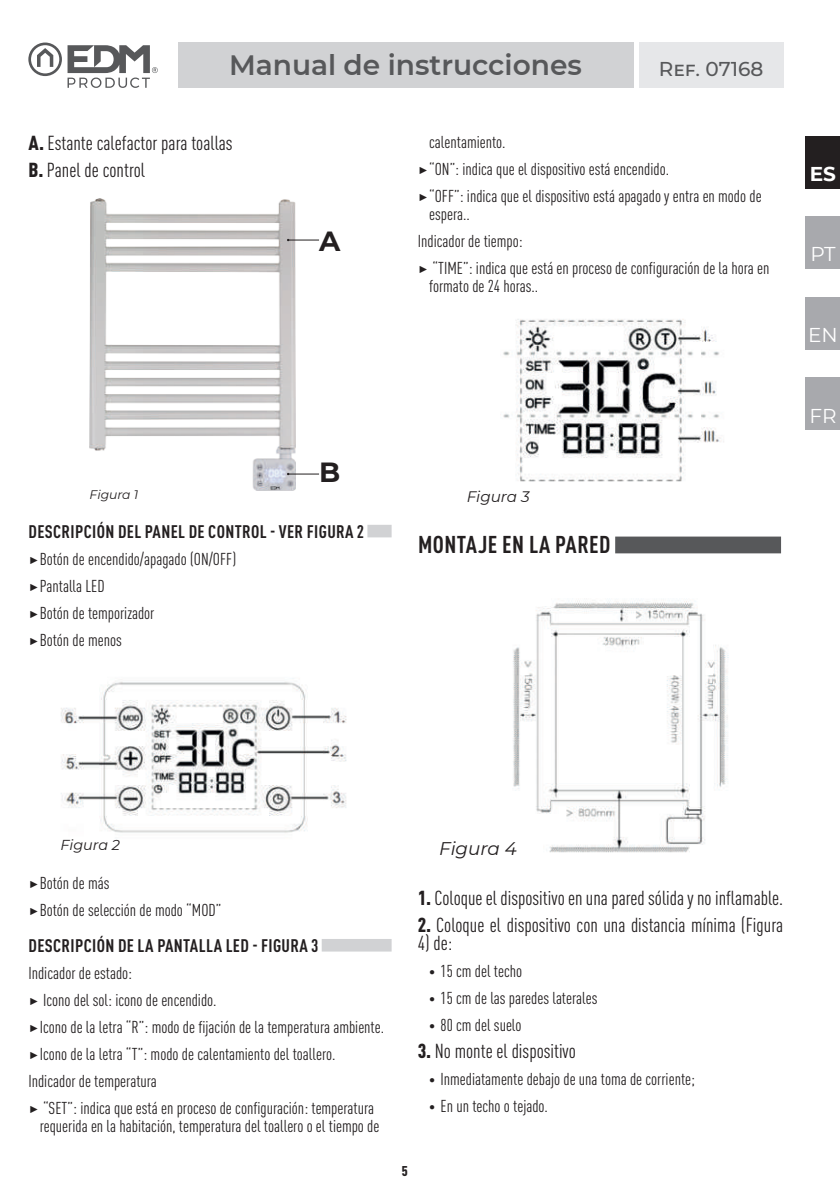
<style>
.page{position:relative;width:840px;height:1191px;background:#fff}
.page>*{position:absolute;margin:0;border:0;box-sizing:border-box;transform-origin:0 0}
.t1{font:600 28px "Montserrat";color:#57585a}
.t2{font:700 27.6px "Montserrat";color:#231f20}
.t3{font:700 condensed 24px "DIN Pro";letter-spacing:.02em;color:#231f20}
.t4{font:condensed 20px/27px "DIN Pro";color:#231f20}
.t5{font:500 20px "Montserrat";color:#57585a}
.t6{font:20px "Montserrat";color:#fff}
.t7{font:700 20px "Montserrat";color:#fff}
.t8{font:italic 18.4px "Montserrat";color:#231f20}
.t9{font:700 condensed 18px "DIN Pro";letter-spacing:.02em;color:#231f20}
.t10{font:condensed 17px/27px "DIN Pro";color:#231f20}
.t11{font:italic 15.2px "Montserrat";color:#231f20}
.t12{font:italic 14.4px "Montserrat";color:#231f20}
.t13{font:900 condensed 14px "DIN Pro";color:#231f20}
.t14{font:italic 12.4px "Montserrat";color:#231f20}
.s1{font-weight:900}
.s2{font-family:"Montserrat";font-stretch:normal}
.s3{font-family:"Montserrat";font-weight:700;font-stretch:normal}
</style>
<div class="page">
<div style="left:177px;top:43px;width:456px;height:45px;background:#d1d2d4"></div>
<div style="left:638px;top:43px;width:144px;height:45px;background:#e6e7e9"></div>
<div style="left:805px;top:136px;width:34px;height:52px;background:#231f20"></div>
<div style="left:805px;top:216px;width:34px;height:52px;background:#a8a9ad"></div>
<div style="left:805px;top:297px;width:34px;height:52px;background:#a8a9ad"></div>
<div style="left:805px;top:377px;width:34px;height:53px;background:#a8a9ad"></div>
<svg style="left:28px;top:43px;width:130px;height:45px"></svg>
<div style="left:367px;top:525px;width:24px;height:12px;background:#d1d2d4"></div>
<div style="left:321px;top:939px;width:70px;height:12px;background:#d1d2d4"></div>
<img style="left:90px;top:198px;width:205px;height:292px">
<hr style="left:288px;top:240px;width:31px;height:1px;background:#231f20">
<hr style="left:288px;top:474px;width:31px;height:1px;background:#231f20">
<img style="left:61px;top:678px;width:286px;height:155px">
<div style="left:615px;top:536px;width:165px;height:17px;background:#57585a"></div>
<img style="left:503px;top:319px;width:221px;height:163px">
<img style="left:513px;top:600px;width:216px;height:253px">
<h1 class="t1" style="left:229px;top:45px;width:354px">Manual de instrucciones</h1>
<p class="t5" style="left:658px;top:55px;width:106px">Ref. 07168</p>
<p class="t4" style="left:28px;top:128px;width:206px"><span class="s1">A.</span> Estante calefactor para toallas<br><span class="s1">B.</span> Panel de control</p>
<h2 class="t2" style="left:319px;top:221px;width:23px">A</h2>
<p class="t10" style="left:417px;top:127px;width:345px;text-indent:11px">calentamiento.<br><span class="s2">▶</span>“ON”: indica que el dispositivo está encendido.<br><span class="s2">▶</span>“OFF”: indica que el dispositivo está apagado y entra en modo de</p>
<p class="t10" style="left:417px;top:199px;width:353px;text-indent:11px">espera..<br>Indicador de tiempo:<br><span class="s2">▶</span> “TIME”: indica que está en proceso de configuración de la hora en</p>
<p class="t10" style="left:429px;top:271px;width:111px">formato de 24 horas..</p>
<p class="t14" style="left:90px;top:485px;width:50px">Figura 1</p>
<h2 class="t2" style="left:319px;top:452px;width:23px">B</h2>
<p class="t9" style="left:29px;top:517px;width:337px">DESCRIPCIÓN DEL PANEL DE CONTROL - VER FIGURA 2</p>
<p class="t10" style="left:28px;top:544px;width:209px"><span class="s2">▶</span>Botón de encendido/apagado (ON/OFF) <span class="s2">▶</span>Pantalla LED<br><span class="s2">▶</span>Botón de temporizador<br><span class="s2">▶</span>Botón de menos</p>
<p class="t11" style="left:466px;top:486px;width:64px">Figura 3</p>
<h3 class="t3" style="left:418px;top:527px;width:194px">MONTAJE EN LA PARED</h3>
<p class="t7" style="left:809px;top:160px;width:28px">ES</p>
<p class="t6" style="left:809px;top:240px;width:27px">PT</p>
<p class="t6" style="left:807px;top:321px;width:31px">EN</p>
<p class="t6" style="left:808px;top:402px;width:29px">FR</p>
<p class="t12" style="left:60px;top:835px;width:61px">Figura 2</p>
<p class="t10" style="left:28px;top:868px;width:194px"><span class="s2">▶</span>Botón de más<br><span class="s2">▶</span>Botón de selección de modo “MOD”</p>
<p class="t9" style="left:29px;top:931px;width:291px">DESCRIPCIÓN DE LA PANTALLA LED - FIGURA 3</p>
<p class="t10" style="left:28px;top:958px;width:357px">Indicador de estado:<br><span class="s2">▶</span> Icono del sol: icono de encendido.<br><span class="s2">▶</span>Icono de la letra “R”: modo de fijación de la temperatura ambiente. <span class="s2">▶</span>Icono de la letra “T”: modo de calentamiento del toallero.<br>Indicador de temperatura<br><span class="s2">▶</span> “SET”: indica que está en proceso de configuración: temperatura</p>
<p class="t10" style="left:40px;top:1111px;width:341px">requerida en la habitación, temperatura del toallero o el tiempo de</p>
<p class="t8" style="left:439px;top:835px;width:79px">Figura 4</p>
<p class="t4" style="left:417px;top:882px;width:367px"><span class="s1">1.</span> Coloque el dispositivo en una pared sólida y no inflamable.</p>
<p class="t4" style="left:417px;top:909px;width:366px"><span class="s1">2.</span> Coloque el dispositivo con una distancia mínima (Figura</p>
<p class="t4" style="left:417px;top:927px;width:36px">4) de:</p>
<p class="t10" style="left:429px;top:955px;width:94px"><span class="s3">•</span> 15 cm del techo</p>
<p class="t10" style="left:429px;top:982px;width:170px"><span class="s3">•</span> 15 cm de las paredes laterales</p>
<p class="t10" style="left:429px;top:1009px;width:94px"><span class="s3">•</span> 80 cm del suelo</p>
<p class="t4" style="left:417px;top:1035px;width:159px"><span class="s1">3.</span> No monte el dispositivo</p>
<p class="t10" style="left:429px;top:1063px;width:267px"><span class="s3">•</span> Inmediatamente debajo de una toma de corriente;</p>
<p class="t10" style="left:429px;top:1090px;width:120px"><span class="s3">•</span> En un techo o tejado.</p>
<p class="t13" style="left:402px;top:1160px;width:7px">5</p>
</div>
